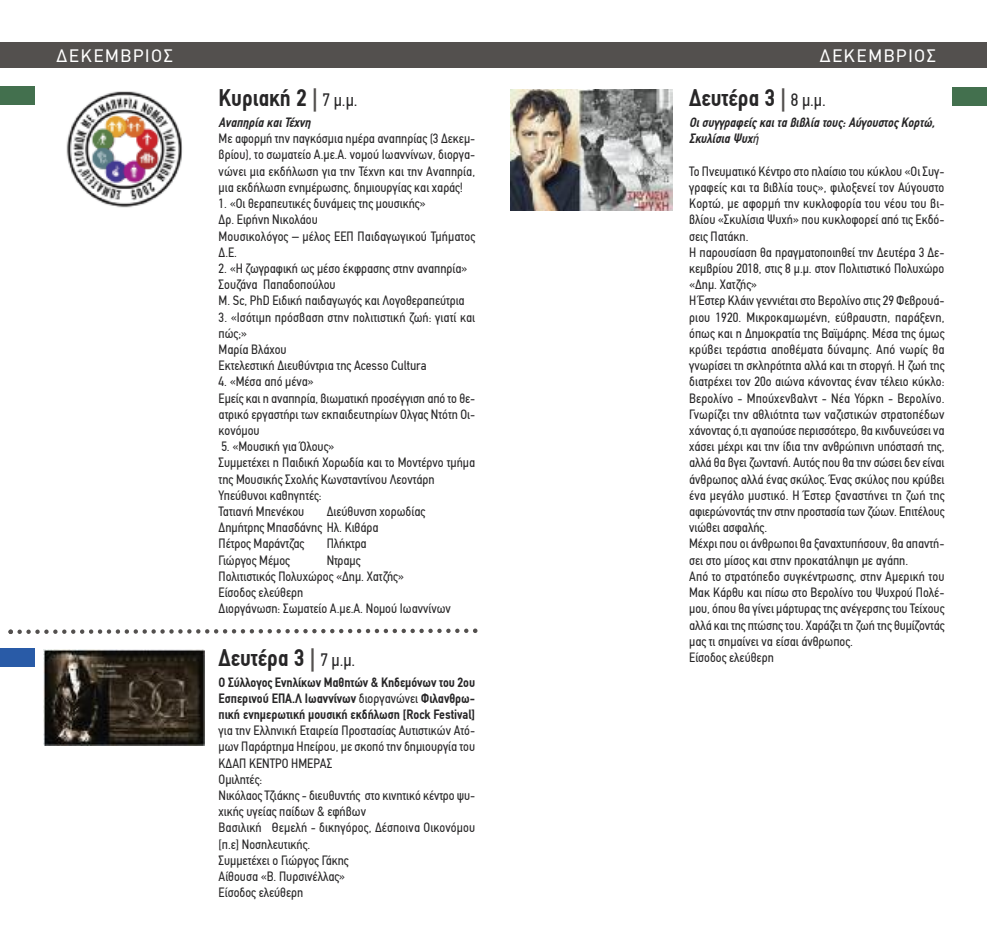
<style>
.page{position:relative;width:987px;height:936px;background:#fff}
.page>*{position:absolute;margin:0;border:0;box-sizing:border-box;transform-origin:0 0}
.t1{font:700 24px "PF Din Text Condensed";color:#272627}
.t2{font:18px "PF Din Text";letter-spacing:.1em;color:#fff}
.t3{font:13.5px/16.2px "PF Din Text Condensed";color:#272627}
.t4{font:700 13.5px/16.2px "PF Din Text Condensed";color:#272627;text-align:justify}
.t5{font:italic 700 13.5px/16.2px "PF Din Text Condensed";color:#272627}
.s1{color:#53504e}
.s2{font-weight:400;font-size:18px}
.s3{font-weight:400}
</style>
<div class="page">
<div style="left:0;top:86px;width:34px;height:19px;background:#43704e"></div>
<div style="left:0;top:648px;width:34px;height:19px;background:#295ba7"></div>
<svg style="left:8px;top:628px;width:469px;height:6px"></svg>
<div style="left:0;top:43px;width:493px;height:25px;background:#53504e"></div>
<div style="left:493px;top:43px;width:493px;height:25px;background:#53504e"></div>
<img style="left:510px;top:89px;width:162px;height:121px">
<div style="left:952px;top:87px;width:34px;height:18px;background:#43704e"></div>
<img style="left:44px;top:649px;width:160px;height:96px">
<img style="left:66px;top:91px;width:116px;height:117px">
<h2 class="t2" style="left:57px;top:48px;width:118px">ΔΕΚΕΜΒΡΙΟΣ</h2>
<h2 class="t2" style="left:819px;top:48px;width:118px">ΔΕΚΕΜΒΡΙΟΣ</h2>
<h1 class="t1" style="left:219px;top:84px;width:140px">Κυριακή 2 <span class="s1">|</span> <span class="s2">7 μ.μ.</span></h1>
<p class="t5" style="left:219px;top:114px;width:93px">Αναπηρία και Τέχνη</p>
<p class="t3" style="left:219px;top:131px;width:258px;text-align:justify">Με αφορμή την παγκόσμια ημέρα αναπηρίας (3 Δεκεμ&shy;βρίου), το σωματείο Α.με.Α. νομού Ιωαννίνων, διοργα&shy;νώνει μια εκδήλωση για την Τέχνη και την Αναπηρία, μια εκδήλωση ενημέρωσης, δημιουργίας και χαράς!</p>
<p class="t3" style="left:219px;top:195px;width:258px">1. «Οι θεραπευτικές δυνάμεις της μουσικής»<br>Δρ. Ειρήνη Νικολάου<br>Μουσικολόγος – μέλος ΕΕΠ Παιδαγωγικού Τμήματος<br>Δ.Ε.</p>
<p class="t3" style="left:219px;top:260px;width:250px">2. «Η ζωγραφική ως μέσο έκφρασης στην αναπηρία»<br>Σουζάνα Παπαδοπούλου<br>M. Sc, PhD Ειδική παιδαγωγός και Λογοθεραπεύτρια</p>
<p class="t3" style="left:219px;top:309px;width:258px">3. «Ισότιμη πρόσβαση στην πολιτιστική ζωή: γιατί και πώς;»<br>Μαρία Βλάχου<br>Εκτελεστική Διευθύντρια της Acesso Cultura</p>
<p class="t3" style="left:219px;top:374px;width:258px">4. «Μέσα από μένα»<br>Εμείς και η αναπηρία, βιωματική προσέγγιση από το θε&shy;ατρικό εργαστήρι των εκπαιδευτηρίων Ολγας Ντότη Οι&shy;κονόμου</p>
<p class="t3" style="left:219px;top:438px;width:258px">5. «Μουσική για Όλους»<br>Συμμετέχει η Παιδική Χορωδία και το Μοντέρνο τμήμα της Μουσικής Σχολής Κωνσταντίνου Λεοντάρη<br>Υπεύθυνοι καθηγητές:<br>Τατιανή Μπενέκου</p>
<p class="t3" style="left:219px;top:503px;width:208px;text-indent:108px">Διεύθυνση χορωδίας<br>Δημήτρης Μπασδάνης Ηλ. Κιθάρα<br>Πέτρος Μαράντζας</p>
<p class="t3" style="left:327px;top:536px;width:42px">Πλήκτρα</p>
<p class="t3" style="left:219px;top:552px;width:73px">Γιώργος Μέμος</p>
<p class="t3" style="left:219px;top:552px;width:234px;text-indent:108px">Ντραμς<br>Πολιτιστικός Πολυχώρος «Δημ. Χατζής»<br>Είσοδος ελεύθερη<br>Διοργάνωση: Σωματείο Α.με.Α. Νομού Ιωαννίνων</p>
<h1 class="t1" style="left:219px;top:643px;width:138px">Δευτέρα 3 <span class="s1">|</span> <span class="s2">7 μ.μ.</span></h1>
<p class="t4" style="left:218px;top:673px;width:258px">Ο Σύλλογος Ενηλίκων Μαθητών &amp; Κηδεμόνων του 2ου Εσπερινού ΕΠΑ.Λ Ιωαννίνων <span class="s3">διοργανώνει</span> Φιλανθρω&shy;πική ενημερωτική μουσική εκδήλωση [Rock Festival]</p>
<p class="t3" style="left:218px;top:722px;width:258px">για την Ελληνική Εταιρεία Προστασίας Αυτιστικών Ατό&shy;μων Παράρτημα Ηπείρου, με σκοπό την δημιουργία του<br>ΚΔΑΠ ΚΕΝΤΡΟ ΗΜΕΡΑΣ<br>Ομιλητές:<br>Νικόλαος Τζιάκης - διευθυντής στο κινητικό κέντρο ψυ&shy;χικής υγείας παίδων &amp; εφήβων<br>Βασιλική Θεμελή - δικηγόρος, Δέσποινα Οικονόμου [π.ε] Νοσηλευτικής.<br>Συμμετέχει ο Γιώργος Γάκης<br>Αίθουσα «Β. Πυρσινέλλας»<br>Είσοδος ελεύθερη</p>
<h1 class="t1" style="left:689px;top:84px;width:138px">Δευτέρα 3 <span class="s1">|</span> <span class="s2">8 μ.μ.</span></h1>
<p class="t5" style="left:689px;top:114px;width:247px">Οι συγγραφείς και τα βιβλία τους: Αύγουστος Κορτώ,<br>Σκυλίσια Ψυχ<span class="s3">ή</span></p>
<p class="t3" style="left:689px;top:163px;width:257px">Το Πνευματικό Κέντρο στο πλαίσιο του κύκλου «Οι Συγ&shy;γραφείς και τα βιβλία τους», φιλοξενεί τον Αύγουστο Κορτώ, με αφορμή την κυκλοφορία του νέου του βι&shy;βλίου «Σκυλίσια Ψυχή» που κυκλοφορεί από τις Εκδό&shy;σεις Πατάκη.<br>Η παρουσίαση θα πραγματοποιηθεί την Δευτέρα 3 Δε&shy;κεμβρίου 2018, στις 8 μ.μ. στον Πολιτιστικό Πολυχώρο «Δημ. Χατζής»<br>Η Έστερ Κλάιν γεννιέται στο Βερολίνο στις 29 Φεβρουά&shy;ριου 1920. Μικροκαμωμένη, εύθραυστη, παράξενη, όπως και η Δημοκρατία της Βαϊμάρης. Μέσα της όμως κρύβει τεράστια αποθέματα δύναμης. Από νωρίς θα γνωρίσει τη σκληρότητα αλλά και τη στοργή. Η ζωή της διατρέχει τον 20ο αιώνα κάνοντας έναν τέλειο κύκλο:<br>Βερολίνο - Μπούχενβαλντ - Νέα Υόρκη - Βερολίνο.<br>Γνωρίζει την αθλιότητα των ναζιστικών στρατοπέδων χάνοντας ό,τι αγαπούσε περισσότερο, θα κινδυνεύσει να χάσει μέχρι και την ίδια την ανθρώπινη υπόστασή της, αλλά θα βγει ζωντανή. Αυτός που θα την σώσει δεν είναι άνθρωπος αλλά ένας σκύλος. Ένας σκύλος που κρύβει ένα μεγάλο μυστικό. Η Έστερ ξαναστήνει τη ζωή της αφιερώνοντάς την στην προστασία των ζώων. Επιτέλους νιώθει ασφαλής.<br>Μέχρι που οι άνθρωποι θα ξαναχτυπήσουν, θα απαντή&shy;σει στο μίσος και στην προκατάληψη με αγάπη.<br>Από το στρατόπεδο συγκέντρωσης, στην Αμερική του Μακ Κάρθυ και πίσω στο Βερολίνο του Ψυχρού Πολέ&shy;μου, όπου θα γίνει μάρτυρας της ανέγερσης του Τείχους αλλά και της πτώσης του. Χαράζει τη ζωή της θυμίζοντάς μας τι σημαίνει να είσαι άνθρωπος.<br>Είσοδος ελεύθερη</p>
</div>
